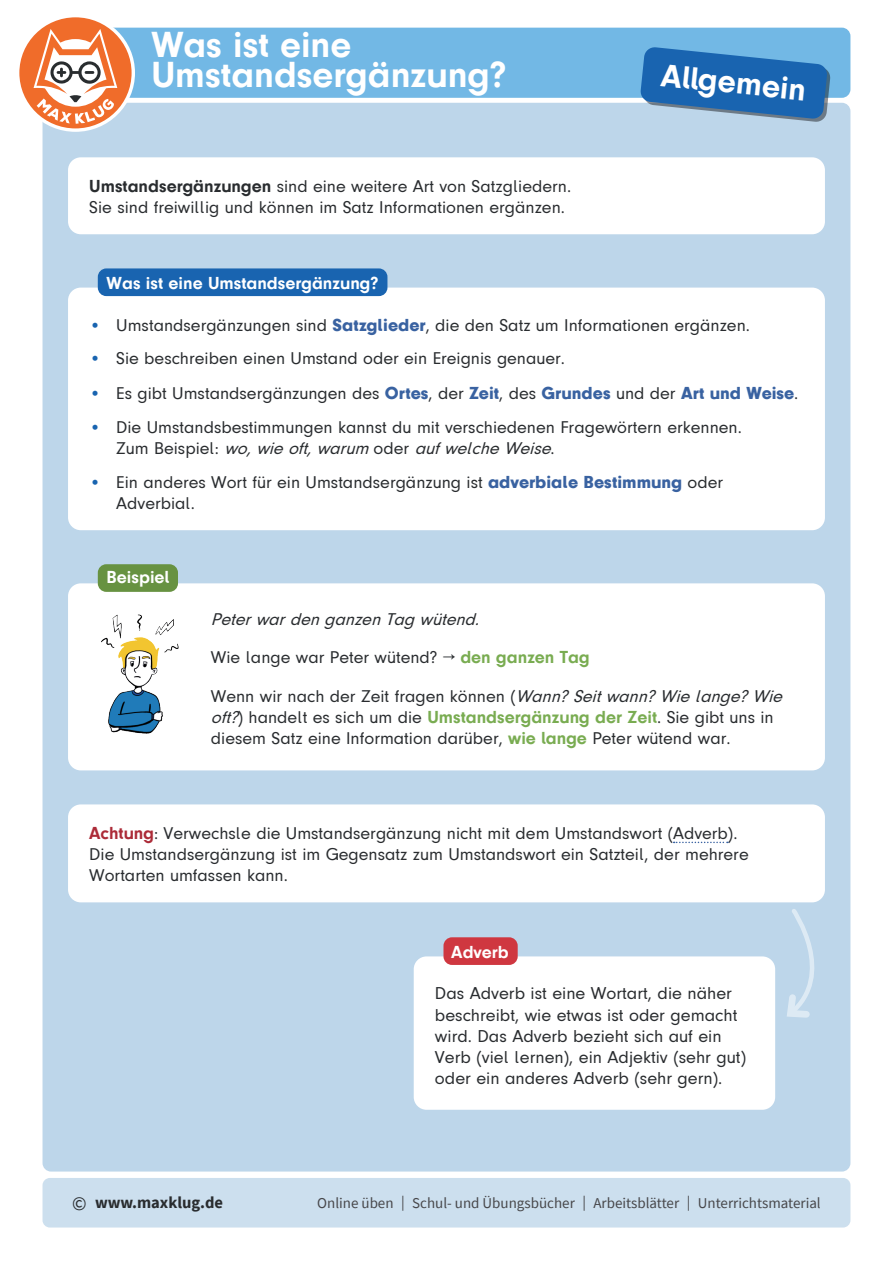
<style>
.page{position:relative;width:893px;height:1263px;background:#fff}
.page>*{position:absolute;margin:0;border:0;box-sizing:border-box;transform-origin:0 0}
.t1{font:700 37.5px/30px "Mk Druckschrift N";color:#fff}
.t2{font:700 33px "Mk Druckschrift N";color:#fff}
.t3{font:18.15px/21.1px "Mk Druckschrift N";color:#292c2f}
.t4{font:18px/21px "Mk Druckschrift N";color:#292c2f}
.t5{font:italic 18px/38.4px "Mk Druckschrift N";color:#292c2f}
.t6{font:700 18px "Mk Druckschrift N";color:#fff}
.t7{font:700 16.5px "Source Sans Pro";color:#292c2f}
.t8{font:15px "Source Sans Pro";color:#47474a}
.s1{font-weight:700}
.s2{color:#1964b0}
.s3{font-family:"Mk Druckschrift N bl";color:#3962a1}
.s4{font-style:italic}
.s5{font-style:normal}
.s6{font-weight:700;font-style:normal;color:#79ac51}
.s7{font-weight:700;color:#79ac51}
.s8{font-weight:700;color:#ac2b38}
.s9{font-weight:400;font-size:19.5px}
</style>
<div class="page">
<div style="left:43px;top:103px;width:807px;height:1068px;background:#bdd6ea;border-radius:9px"></div>
<div style="left:75px;top:28px;width:775px;height:70px;background:#72b8e5;border-radius:9px"></div>
<svg style="left:640px;top:47px;width:191px;height:75px"></svg>
<div style="left:43px;top:1178px;width:807px;height:49px;background:#ccdfee;border-radius:7px"></div>
<svg style="left:19px;top:17px;width:116px;height:115px"></svg>
<div style="left:68px;top:157px;width:757px;height:77px;background:#fff;border-radius:13px"></div>
<div style="left:68px;top:288px;width:757px;height:242px;background:#fff;border-radius:13px"></div>
<div style="left:98px;top:268px;width:289px;height:28px;background:#1964b0;border-radius:9px"></div>
<div style="left:68px;top:804px;width:757px;height:98px;background:#fff;border-radius:13px"></div>
<div style="left:414px;top:956px;width:361px;height:154px;background:#fff;border-radius:13px"></div>
<div style="left:443px;top:937px;width:75px;height:28px;background:#cf3740;border-radius:9px"></div>
<svg style="left:787px;top:909px;width:28px;height:109px"></svg>
<div style="left:68px;top:583px;width:757px;height:187px;background:#fff;border-radius:13px"></div>
<div style="left:98px;top:564px;width:80px;height:28px;background:#679241;border-radius:9px"></div>
<img style="left:101px;top:614px;width:78px;height:120px">
<svg style="left:674px;top:842px;width:54px;height:1px"></svg>
<h1 class="t1" style="left:151px;top:30px;width:357px">Was ist eine<br>Umstandsergänzung?</h1>
<p class="t4" style="left:89px;top:176px;width:483px"><span class="s1">Umstandsergänzungen</span> sind eine weitere Art von Satzgliedern.<br>Sie sind freiwillig und können im Satz Informationen ergänzen.</p>
<h2 class="t2" style="left:663px;top:56px;width:147px;rotate:6deg">Allgemein</h2>
<p class="t6" style="left:107px;top:273px;width:273px">Was ist eine Umstandsergänzung?</p>
<p class="t4" style="left:89px;top:315px;width:662px"><span class="s2">•</span> Umstandsergänzungen sind <span class="s3">Satzglieder</span>, die den Satz um Informationen ergänzen.</p>
<p class="t4" style="left:89px;top:348px;width:477px"><span class="s2">•</span> Sie beschreiben einen Umstand oder ein Ereignis genauer.</p>
<p class="t4" style="left:89px;top:383px;width:711px"><span class="s2">•</span> Es gibt Umstandsergänzungen des <span class="s3">Ortes</span>, der <span class="s3">Zeit</span>, des <span class="s3">Grundes</span> und der <span class="s3">Art und Weise</span>.</p>
<p class="t4" style="left:116px;top:416px;width:627px;text-indent:-27px"><span class="s2">•</span> Die Umstandsbestimmungen kannst du mit verschiedenen Fragewörtern erkennen.<br>Z u m B e i s p i e l : <span class="s4">wo,wieoft,warum</span> o d e r <span class="s4">aufwelcheWeise</span>.</p>
<p class="t4" style="left:116px;top:472px;width:608px;text-indent:-27px"><span class="s2">•</span> Ein anderes Wort für ein Umstandsergänzung ist <span class="s3">adverbiale Bestimmung</span> oder<br>Adverbial.</p>
<p class="t6" style="left:107px;top:567px;width:64px">Beispiel</p>
<p class="t5" style="left:211px;top:600px;width:380px">PeterwardenganzenTag wütend.<br><span class="s5">Wie lange war Peter wütend? →</span> <span class="s6">den ganzen Tag</span></p>
<p class="t4" style="left:211px;top:686px;width:578px">Wenn wir nach der Zeit fragen können (<span class="s4">Wann?Seitwann?Wielange?Wie oft?</span>) handelt es sich um die <span class="s7">Umstandsergänzung der Zeit</span>. Sie gibt uns in diesem Satz eine Information darüber, <span class="s7">wie lange</span> Peter wütend war.</p>
<p class="t4" style="left:89px;top:823px;width:661px"><span class="s8">Achtung</span>: Verwechsle die Umstandsergänzung nicht mit dem Umstandswort (Adverb).<br>Die Umstandsergänzung ist im Gegensatz zum Umstandswort ein Satzteil, der mehrere<br>Wortarten umfassen kann.</p>
<p class="t6" style="left:451px;top:942px;width:59px">Adverb</p>
<p class="t3" style="left:435px;top:983px;width:313px">Das Adverb ist eine Wortart, die näher beschreibt, wie etwas ist oder gemacht wird. Das Adverb bezieht sich auf ein Verb (viel lernen), ein Adjektiv (sehr gut) oder ein anderes Adverb (sehr gern).</p>
<p class="t7" style="left:72px;top:1191px;width:152px"><span class="s9">©</span> www.maxklug.de</p>
<p class="t8" style="left:317px;top:1194px;width:505px">Online üben | Schul- und Übungsbücher | Arbeitsblätter | Unterrichtsmaterial</p>
</div>
